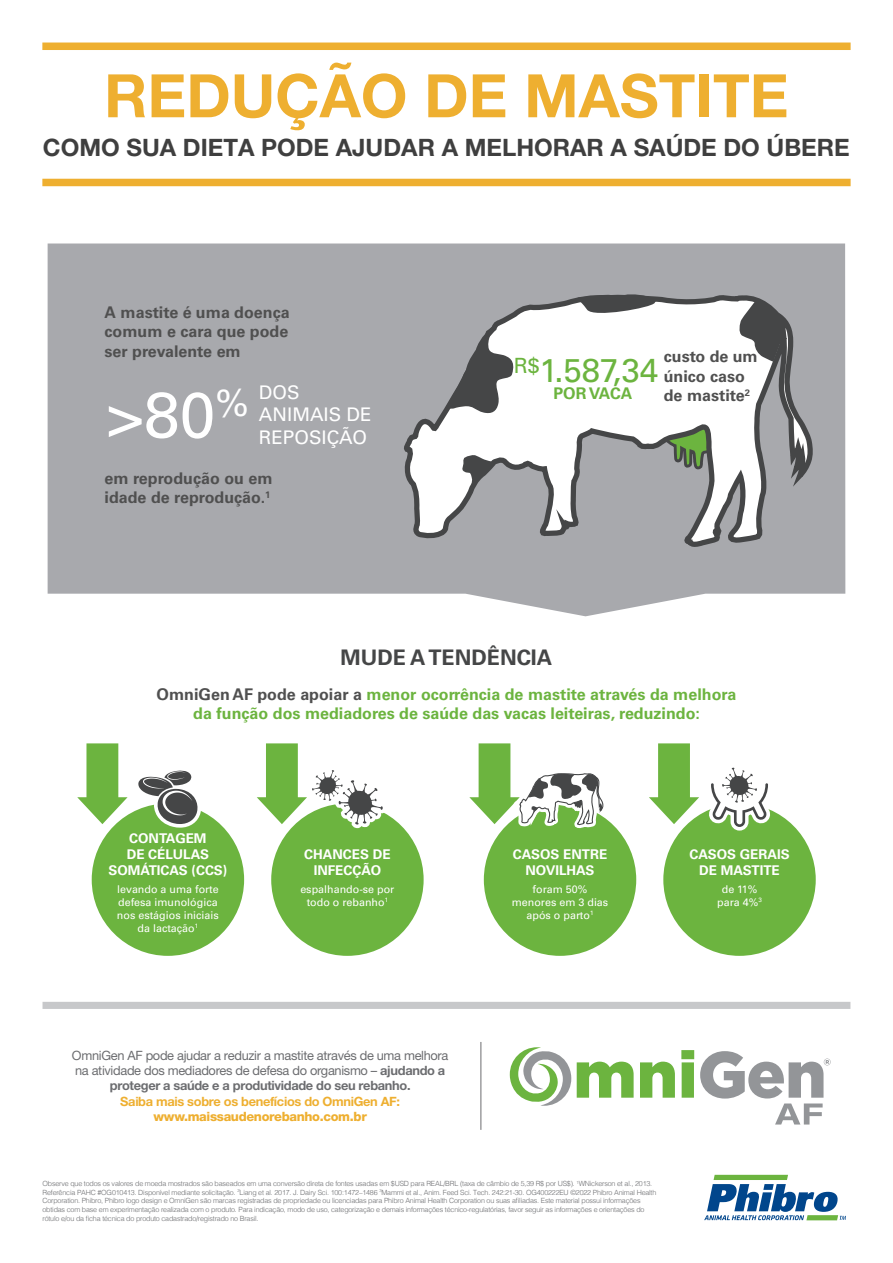
<style>
.page{position:relative;width:893px;height:1263px;background:#fff}
.page>*{position:absolute;margin:0;border:0;box-sizing:border-box;transform-origin:0 0}
.t1{font:64.35px "Univers LT Std";color:#fff}
.t2{font:700 60px "Helvetica Neue LT Pro";color:#eeaf30}
.t3{font:37.5px "Univers LT Std";color:#fff}
.t4{font:33px "Univers LT Std";color:#6cb43f}
.t5{font:700 24px "Helvetica Neue LT Pro";color:#3f3f3f}
.t6{font:700 21.45px "Univers LT Std";color:#454647}
.t7{font:21px "Univers LT Std";color:#6cb43f}
.t8{font:18.75px/22.5px "Univers LT Std";color:#fff}
.t9{font:700 16.05px/19.4px "Univers LT Std";color:#6cb43f;text-align:center}
.t10{font:700 16.05px/19.4px "Univers LT Std";color:#505050;text-align:justify}
.t11{font:700 13.35px/16px "Univers LT Std";color:#fff;text-align:center}
.Numbered_List{font:12.9px/15.5px "Helvetica Neue LT Pro";letter-spacing:-.025em;color:#6c6d70;text-align:center}
.Numbered_List-2{font:700 12.9px "Helvetica Neue LT Pro";letter-spacing:-.025em;color:#eeaf30}
.Numbered_List-3{font:800 12.9px "Helvetica Neue LT Pro";letter-spacing:-.025em;color:#eeaf30}
.t12{font:10.65px/12.9px "Univers LT Std";color:#fff;text-align:center}
.t13{font:700 9.3px "Univers LT Std";color:#505050}
.Numbered_List-4{font:300 7.2px/8.6px "Helvetica";letter-spacing:-.025em;color:#6c6d70}
.s1{color:#505050}
.s2{font-weight:700}
</style>
<div class="page">
<div style="left:48px;top:243px;width:797px;height:351px;background:#a8a9ad"></div>
<svg style="left:403px;top:296px;width:414px;height:925px"></svg>
<svg style="left:738px;top:301px;width:49px;height:61px"></svg>
<svg style="left:446px;top:325px;width:70px;height:89px"></svg>
<svg style="left:460px;top:454px;width:35px;height:36px"></svg>
<svg style="left:577px;top:294px;width:84px;height:24px"></svg>
<div style="left:663px;top:803px;width:153px;height:153px;background:#6cb43f;border-radius:50%"></div>
<svg style="left:649px;top:677px;width:126px;height:180px"></svg>
<div style="left:484px;top:803px;width:152px;height:153px;background:#6cb43f;border-radius:50%"></div>
<svg style="left:469px;top:602px;width:143px;height:326px"></svg>
<div style="left:271px;top:803px;width:153px;height:153px;background:#6cb43f;border-radius:50%"></div>
<svg style="left:257px;top:516px;width:135px;height:377px"></svg>
<div style="left:92px;top:803px;width:152px;height:153px;background:#6cb43f;border-radius:50%"></div>
<svg style="left:77px;top:743px;width:130px;height:95px"></svg>
<svg style="left:577px;top:1061px;width:57px;height:37px"></svg>
<svg style="left:640px;top:1061px;width:35px;height:37px"></svg>
<svg style="left:681px;top:1050px;width:13px;height:48px"></svg>
<svg style="left:510px;top:1047px;width:61px;height:59px"></svg>
<svg style="left:700px;top:1051px;width:131px;height:73px"></svg>
<svg style="left:704px;top:1175px;width:142px;height:45px"></svg>
<hr style="left:481px;top:1042px;width:1px;height:88px;background:#6c6d70">
<div style="left:43px;top:1002px;width:807px;height:7px;background:#c7c8ca"></div>
<div style="left:42px;top:179px;width:809px;height:7px;background:#eeaf30"></div>
<div style="left:42px;top:43px;width:809px;height:7px;background:#eeaf30"></div>
<p class="t2" style="left:104px;top:59px;width:686px">REDUÇÃO DE MASTITE</p>
<p class="t5" style="left:43px;top:132px;width:808px">COMO SUA DIETA PODE AJUDAR A MELHORAR A SAÚDE DO ÚBERE</p>
<p class="t10" style="left:105px;top:303px;width:187px">A mastite é uma doença comum e cara que pode ser prevalente em</p>
<p class="t3" style="left:215px;top:381px;width:35px">%</p>
<p class="t1" style="left:106px;top:377px;width:111px">&gt;80</p>
<p class="t8" style="left:259px;top:381px;width:114px">DOS<br>ANIMAIS DE</p>
<p class="t8" style="left:259px;top:426px;width:110px">REPOSIÇÃO</p>
<p class="t10" style="left:105px;top:469px;width:169px">em reprodução ou em</p>
<p class="t10" style="left:105px;top:488px;width:167px">idade de reprodução.<sup>1</sup></p>
<p class="t10" style="left:664px;top:347px;width:95px;text-align:left">custo de um único caso de mastite</p>
<p class="t7" style="left:514px;top:353px;width:27px">R$</p>
<p class="t4" style="left:539px;top:350px;width:120px">1.587,34</p>
<p class="t9" style="left:553px;top:384px;width:81px">POR VACA</p>
<p class="t13" style="left:745px;top:387px;width:7px">2</p>
<p class="t6" style="left:341px;top:645px;width:213px">MUDE A TENDÊNCIA</p>
<p class="t9" style="left:157px;top:685px;width:581px"><span class="s1">OmniGen AF pode apoiar a</span> menor ocorrência de mastite através da melhora da função dos mediadores de saúde das vacas leiteiras, reduzindo:</p>
<p class="t11" style="left:108px;top:830px;width:120px">CONTAGEM<br>DE CÉLULAS<br>SOMÁTICAS (CCS)</p>
<p class="t11" style="left:304px;top:846px;width:88px">CHANCES DE</p>
<p class="t11" style="left:314px;top:863px;width:69px">INFECÇÃO</p>
<p class="t12" style="left:117px;top:883px;width:103px">levando a uma forte defesa imunológica nos estágios iniciais da lactação<sup>1</sup></p>
<p class="t12" style="left:300px;top:883px;width:96px">espalhando-se por</p>
<p class="t12" style="left:307px;top:896px;width:83px">todo o rebanho<sup>1</sup></p>
<p class="t11" style="left:513px;top:846px;width:96px">CASOS ENTRE</p>
<p class="t11" style="left:526px;top:863px;width:70px">NOVILHAS</p>
<p class="t12" style="left:533px;top:883px;width:56px">foram 50%</p>
<p class="t12" style="left:512px;top:896px;width:98px">menores em 3 dias</p>
<p class="t12" style="left:527px;top:908px;width:68px">após o parto<sup>1</sup></p>
<p class="t11" style="left:689px;top:846px;width:102px">CASOS GERAIS</p>
<p class="t11" style="left:699px;top:863px;width:82px">DE MASTITE</p>
<p class="t12" style="left:722px;top:883px;width:37px">de 11%</p>
<p class="t12" style="left:717px;top:896px;width:46px">para 4%<sup>3</sup></p>
<p class="Numbered_List" style="left:72px;top:1047px;width:378px">OmniGen AF pode ajudar a reduzir a mastite através de uma melhora na atividade dos mediadores de defesa do organismo – <span class="s2">ajudando a proteger a saúde e a produtividade do seu rebanho.</span></p>
<p class="Numbered_List-2" style="left:120px;top:1093px;width:281px">Saiba mais sobre os benefícios do OmniGen AF:</p>
<p class="Numbered_List-3" style="left:154px;top:1109px;width:215px">www.maissaudenorebanho.com.br</p>
<p class="Numbered_List-4" style="left:43px;top:1179px;width:615px">Observe que todos os valores de moeda mostrados são baseados em uma conversão direta de fontes usadas em $USD para REAL/BRL (taxa de câmbio de 5,39 R$ por US$). <sup>1</sup>WNickerson et al., 2013.<br>Referência PAHC #OG010413. Disponível mediante solicitação. <sup>2</sup>Liang et al. 2017. J. Dairy Sci. 100:1472–1486 <sup>3</sup>Mammi et al., Anim. Feed Sci. Tech. 242:21-30. OG400222EU ©2022 Phibro Animal Health Corporation. Phibro, Phibro logo design e OmniGen são marcas registradas de propriedade ou licenciadas para Phibro Animal Health Corporation ou suas afiliadas. Este material possui informações obtidas com base em experimentação realizada com o produto. Para indicação, modo de uso, categorização e demais informações técnico-regulatórias, favor seguir as informações e orientações do rótulo e/ou da ficha técnica do produto cadastrado/registrado no Brasil.</p>
</div>
